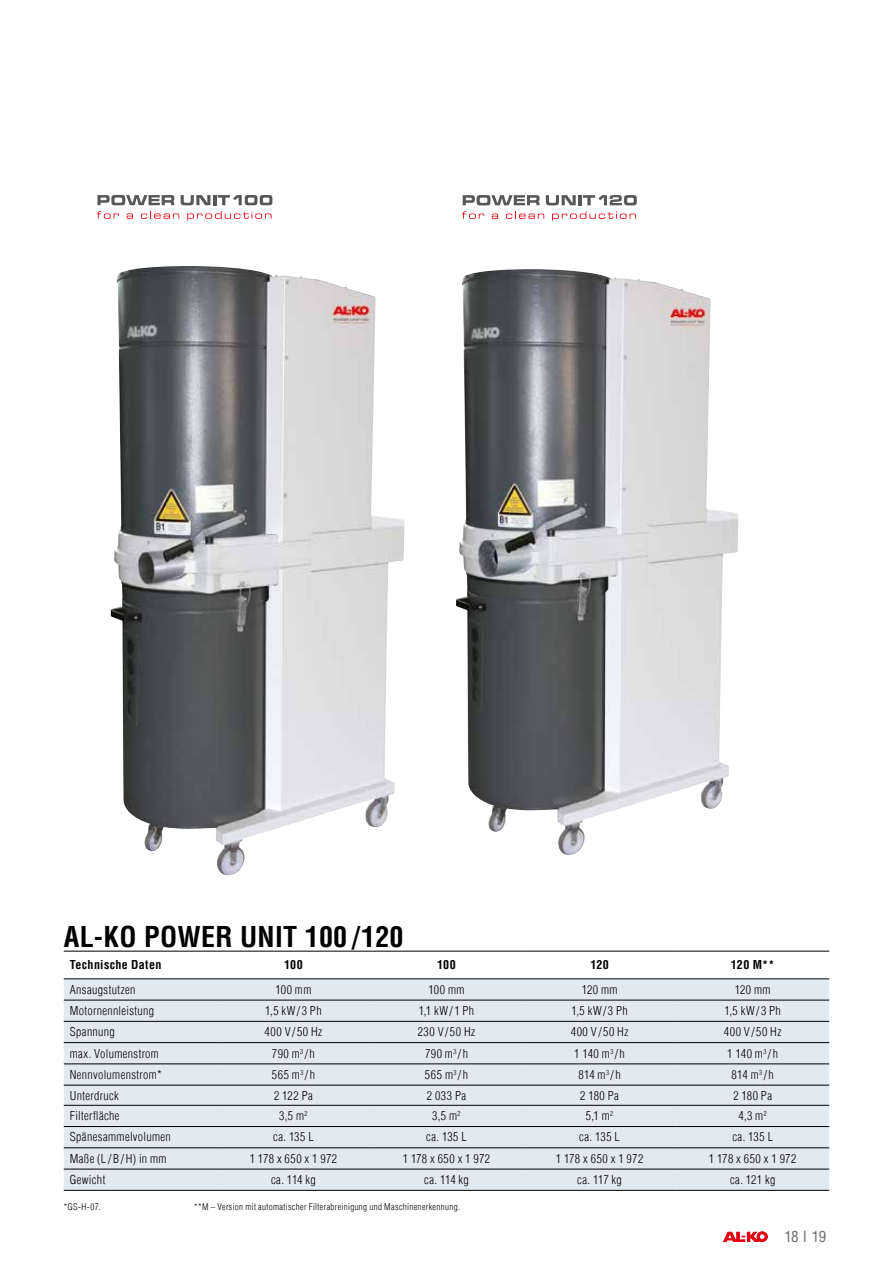
<style>
.page{position:relative;width:893px;height:1263px;background:#fff}
.page>*{position:absolute;margin:0;border:0;box-sizing:border-box;transform-origin:0 0}
.t1{font:700 condensed 28.05px "Helvetica Com";letter-spacing:.01em;color:#000}
.t2{font:condensed 15px "Helvetica Com";color:#706f6f}
.t3{font:300 condensed 12px "Helvetica Com";letter-spacing:.03em;color:#000}
.t4{font:700 condensed 12px "Helvetica Com";letter-spacing:.03em;color:#000}
.t5{font:300 condensed 9px "Helvetica Com";letter-spacing:.04em;color:#000}
</style>
<div class="page">
<svg style="left:723px;top:1231px;width:45px;height:11px"></svg>
<svg style="left:463px;top:195px;width:77px;height:10px"></svg>
<svg style="left:546px;top:195px;width:30px;height:10px"></svg>
<hr style="left:578px;top:195px;width:4px;height:10px;background:#575756">
<svg style="left:583px;top:195px;width:54px;height:10px"></svg>
<svg style="left:462px;top:211px;width:22px;height:8px"></svg>
<svg style="left:492px;top:214px;width:6px;height:5px"></svg>
<svg style="left:506px;top:211px;width:38px;height:8px"></svg>
<svg style="left:552px;top:211px;width:84px;height:10px"></svg>
<svg style="left:97px;top:195px;width:77px;height:10px"></svg>
<svg style="left:181px;top:195px;width:91px;height:10px"></svg>
<svg style="left:97px;top:211px;width:22px;height:8px"></svg>
<svg style="left:127px;top:213px;width:6px;height:6px"></svg>
<svg style="left:141px;top:211px;width:38px;height:8px"></svg>
<svg style="left:187px;top:211px;width:85px;height:10px"></svg>
<img style="left:456px;top:269px;width:283px;height:586px">
<img style="left:111px;top:266px;width:294px;height:609px">
<div style="left:64px;top:979px;width:765px;height:211px;background:#e1eaf0"></div>
<hr style="left:64px;top:951px;width:153px;height:1px;background:#000">
<hr style="left:217px;top:951px;width:153px;height:1px;background:#000">
<hr style="left:370px;top:951px;width:153px;height:1px;background:#000">
<hr style="left:523px;top:951px;width:153px;height:1px;background:#000">
<hr style="left:676px;top:951px;width:153px;height:1px;background:#000">
<hr style="left:64px;top:978px;width:153px;height:1px;background:#000">
<hr style="left:217px;top:978px;width:153px;height:1px;background:#000">
<hr style="left:370px;top:978px;width:153px;height:1px;background:#000">
<hr style="left:523px;top:978px;width:153px;height:1px;background:#000">
<hr style="left:676px;top:978px;width:153px;height:1px;background:#000">
<hr style="left:64px;top:1000px;width:153px;height:1px;background:#000">
<hr style="left:217px;top:1000px;width:153px;height:1px;background:#000">
<hr style="left:370px;top:1000px;width:153px;height:1px;background:#000">
<hr style="left:523px;top:1000px;width:153px;height:1px;background:#000">
<hr style="left:676px;top:1000px;width:153px;height:1px;background:#000">
<hr style="left:64px;top:1021px;width:153px;height:1px;background:#000">
<hr style="left:217px;top:1021px;width:153px;height:1px;background:#000">
<hr style="left:370px;top:1021px;width:153px;height:1px;background:#000">
<hr style="left:523px;top:1021px;width:153px;height:1px;background:#000">
<hr style="left:676px;top:1021px;width:153px;height:1px;background:#000">
<hr style="left:64px;top:1042px;width:153px;height:1px;background:#000">
<hr style="left:217px;top:1042px;width:153px;height:1px;background:#000">
<hr style="left:370px;top:1042px;width:153px;height:1px;background:#000">
<hr style="left:523px;top:1042px;width:153px;height:1px;background:#000">
<hr style="left:676px;top:1042px;width:153px;height:1px;background:#000">
<hr style="left:64px;top:1063px;width:153px;height:1px;background:#000">
<hr style="left:217px;top:1063px;width:153px;height:1px;background:#000">
<hr style="left:370px;top:1063px;width:153px;height:1px;background:#000">
<hr style="left:523px;top:1063px;width:153px;height:1px;background:#000">
<hr style="left:676px;top:1063px;width:153px;height:1px;background:#000">
<hr style="left:64px;top:1085px;width:153px;height:1px;background:#000">
<hr style="left:217px;top:1085px;width:153px;height:1px;background:#000">
<hr style="left:370px;top:1085px;width:153px;height:1px;background:#000">
<hr style="left:523px;top:1085px;width:153px;height:1px;background:#000">
<hr style="left:676px;top:1085px;width:153px;height:1px;background:#000">
<hr style="left:64px;top:1105px;width:153px;height:1px;background:#000">
<hr style="left:217px;top:1105px;width:153px;height:1px;background:#000">
<hr style="left:370px;top:1105px;width:153px;height:1px;background:#000">
<hr style="left:523px;top:1105px;width:153px;height:1px;background:#000">
<hr style="left:676px;top:1105px;width:153px;height:1px;background:#000">
<hr style="left:64px;top:1126px;width:153px;height:1px;background:#000">
<hr style="left:217px;top:1126px;width:153px;height:1px;background:#000">
<hr style="left:370px;top:1126px;width:153px;height:1px;background:#000">
<hr style="left:523px;top:1126px;width:153px;height:1px;background:#000">
<hr style="left:676px;top:1126px;width:153px;height:1px;background:#000">
<hr style="left:64px;top:1147px;width:153px;height:1px;background:#000">
<hr style="left:217px;top:1147px;width:153px;height:1px;background:#000">
<hr style="left:370px;top:1147px;width:153px;height:1px;background:#000">
<hr style="left:523px;top:1147px;width:153px;height:1px;background:#000">
<hr style="left:676px;top:1147px;width:153px;height:1px;background:#000">
<hr style="left:64px;top:1169px;width:153px;height:1px;background:#000">
<hr style="left:217px;top:1169px;width:153px;height:1px;background:#000">
<hr style="left:370px;top:1169px;width:153px;height:1px;background:#000">
<hr style="left:523px;top:1169px;width:153px;height:1px;background:#000">
<hr style="left:676px;top:1169px;width:153px;height:1px;background:#000">
<hr style="left:64px;top:1190px;width:153px;height:1px;background:#000">
<hr style="left:217px;top:1190px;width:153px;height:1px;background:#000">
<hr style="left:370px;top:1190px;width:153px;height:1px;background:#000">
<hr style="left:523px;top:1190px;width:153px;height:1px;background:#000">
<hr style="left:676px;top:1190px;width:153px;height:1px;background:#000">
<h1 class="t1" style="left:64px;top:918px;width:191px">AL-KOPOWER UNIT</h1>
<h1 class="t1" style="left:305px;top:918px;width:100px">100 /120</h1>
<p class="t4" style="left:70px;top:957px;width:93px">Technische Daten</p>
<p class="t4" style="left:284px;top:957px;width:20px">100</p>
<p class="t4" style="left:437px;top:957px;width:20px">100</p>
<p class="t4" style="left:590px;top:957px;width:20px">120</p>
<p class="t4" style="left:731px;top:957px;width:45px">120 M**</p>
<p class="t3" style="left:70px;top:982px;width:67px">Ansaugstutzen</p>
<p class="t3" style="left:275px;top:982px;width:37px">100 mm</p>
<p class="t3" style="left:429px;top:982px;width:37px">100 mm</p>
<p class="t3" style="left:582px;top:982px;width:37px">120 mm</p>
<p class="t3" style="left:735px;top:982px;width:37px">120 mm</p>
<p class="t3" style="left:70px;top:1003px;width:86px">Motornennleistung</p>
<p class="t3" style="left:265px;top:1003px;width:58px">1,5 kW / 3 Ph</p>
<p class="t3" style="left:419px;top:1003px;width:57px">1,1 kW / 1 Ph</p>
<p class="t3" style="left:571px;top:1003px;width:58px">1,5 kW / 3 Ph</p>
<p class="t3" style="left:724px;top:1003px;width:58px">1,5 kW / 3 Ph</p>
<p class="t3" style="left:70px;top:1024px;width:47px">Spannung</p>
<p class="t3" style="left:265px;top:1024px;width:59px">400 V / 50 Hz</p>
<p class="t3" style="left:418px;top:1024px;width:59px">230 V / 50 Hz</p>
<p class="t3" style="left:571px;top:1024px;width:59px">400 V / 50 Hz</p>
<p class="t3" style="left:724px;top:1024px;width:59px">400 V / 50 Hz</p>
<p class="t3" style="left:70px;top:1046px;width:91px">max. Volumenstrom</p>
<p class="t3" style="left:272px;top:1046px;width:45px">790 m<sup>3</sup> / h</p>
<p class="t3" style="left:425px;top:1045px;width:44px">790 m<sup>3</sup> / h</p>
<p class="t3" style="left:574px;top:1045px;width:52px">1 140 m<sup>3</sup> / h</p>
<p class="t3" style="left:727px;top:1045px;width:52px">1 140 m<sup>3</sup> / h</p>
<p class="t3" style="left:70px;top:1067px;width:93px">Nennvolumenstrom*</p>
<p class="t3" style="left:272px;top:1067px;width:45px">565 m<sup>3</sup> / h</p>
<p class="t3" style="left:425px;top:1067px;width:45px">565 m<sup>3</sup> / h</p>
<p class="t3" style="left:578px;top:1067px;width:44px">814 m<sup>3</sup> / h</p>
<p class="t3" style="left:731px;top:1067px;width:44px">814 m<sup>3</sup> / h</p>
<p class="t3" style="left:70px;top:1087px;width:51px">Unterdruck</p>
<p class="t3" style="left:274px;top:1087px;width:40px">2 122 Pa</p>
<p class="t3" style="left:427px;top:1087px;width:41px">2 033 Pa</p>
<p class="t3" style="left:580px;top:1087px;width:40px">2 180 Pa</p>
<p class="t3" style="left:733px;top:1087px;width:40px">2 180 Pa</p>
<p class="t3" style="left:70px;top:1108px;width:51px">Filterfläche</p>
<p class="t3" style="left:279px;top:1108px;width:30px">3,5 m<sup>2</sup></p>
<p class="t3" style="left:432px;top:1108px;width:30px">3,5 m<sup>2</sup></p>
<p class="t3" style="left:586px;top:1108px;width:29px">5,1 m<sup>2</sup></p>
<p class="t3" style="left:738px;top:1108px;width:30px">4,3 m<sup>2</sup></p>
<p class="t3" style="left:70px;top:1129px;width:103px">Spänesammelvolumen</p>
<p class="t3" style="left:273px;top:1129px;width:42px">ca. 135 L</p>
<p class="t3" style="left:426px;top:1129px;width:42px">ca. 135 L</p>
<p class="t3" style="left:579px;top:1129px;width:42px">ca. 135 L</p>
<p class="t3" style="left:732px;top:1129px;width:42px">ca. 135 L</p>
<p class="t3" style="left:70px;top:1151px;width:98px">Maße (L / B / H) in mm</p>
<p class="t3" style="left:250px;top:1151px;width:89px">1 178 x 650 x 1 972</p>
<p class="t3" style="left:403px;top:1151px;width:89px">1 178 x 650 x 1 972</p>
<p class="t3" style="left:556px;top:1151px;width:89px">1 178 x 650 x 1 972</p>
<p class="t3" style="left:709px;top:1151px;width:89px">1 178 x 650 x 1 972</p>
<p class="t3" style="left:70px;top:1172px;width:37px">Gewicht</p>
<p class="t3" style="left:271px;top:1172px;width:46px">ca. 114 kg</p>
<p class="t3" style="left:424px;top:1172px;width:46px">ca. 114 kg</p>
<p class="t3" style="left:577px;top:1172px;width:46px">ca. 117 kg</p>
<p class="t3" style="left:730px;top:1172px;width:47px">ca. 121 kg</p>
<p class="t5" style="left:64px;top:1201px;width:38px">*GS-H-07.</p>
<p class="t5" style="left:194px;top:1201px;width:267px">**M – Version mit automatischer Filterabreinigung und Maschinenerkennung.</p>
<p class="t2" style="left:784px;top:1227px;width:43px">18 I 19</p>
</div>
